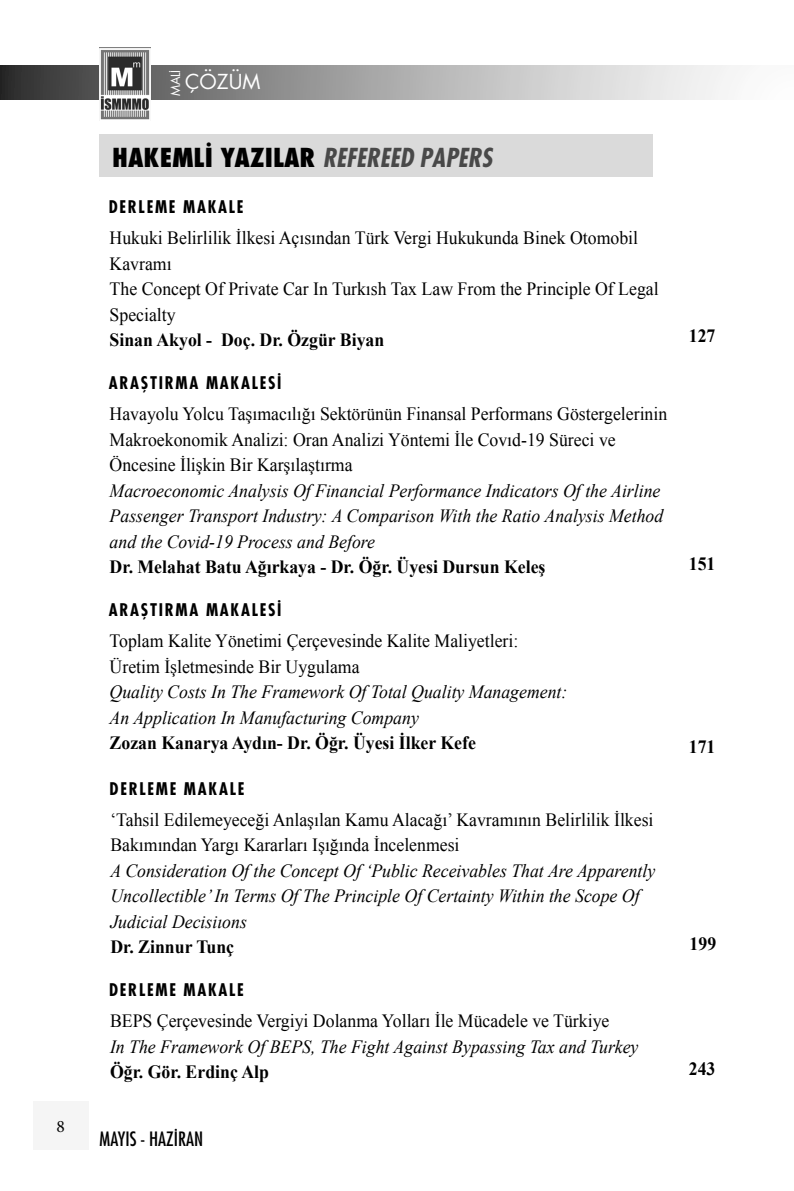
<style>
.page{position:relative;width:794px;height:1191px;background:#fff}
.page>*{position:absolute;margin:0;border:0;box-sizing:border-box;transform-origin:0 0}
.t1{font:25.55px "Futura Cond Black Tr";color:#000}
.t2{font:20.12px "Futura Book Tr";color:#fff}
.t3{font:19.25px "Futura Cond Nr Tr";color:#000}
.t4{font:18.72px/25.6px "Times New Roman";color:#000;scale:.95 1}
.t5{font:italic 18.72px/25.6px "Times New Roman";color:#000;scale:.95 1}
.t6{font:700 18.72px "Times New Roman";color:#000;scale:.95 1}
.t7{font:17.5px "Minion Pro";color:#000}
.t8{font:16.97px "Futura Cond Bold Tr";letter-spacing:.1em;color:#000}
.t9{font:12.25px "Futura Book Tr";color:#fff}
.s1{font-family:"Futura Cond Bold Ita Tr";color:#494949}
</style>
<div class="page">
<svg style="left:0;top:65px;width:731px;height:35px;background:#a3a3a3"></svg>
<img style="left:99px;top:47px;width:51px;height:73px">
<div style="left:33px;top:1101px;width:55px;height:48px;background:#f5f5f5"></div>
<div style="left:99px;top:134px;width:554px;height:43px;background:#dadada"></div>
<p class="t7" style="left:57px;top:1114px;width:10px">8</p>
<p class="t9" style="left:167px;top:96px;width:27px;rotate:-90deg">MALİ</p>
<p class="t2" style="left:185px;top:68px;width:77px">ÇÖZÜM</p>
<p class="t1" style="left:112px;top:141px;width:382px">HAKEMLİ YAZILAR <span class="s1">REFEREED PAPERS</span></p>
<p class="t8" style="left:109px;top:196px;width:136px">DERLEME MAKALE</p>
<p class="t4" style="left:110px;top:225px;width:558px">Hukuki Belirlilik İlkesi Açısından Türk Vergi Hukukunda Binek Otomobil<br>Kavramı</p>
<p class="t4" style="left:110px;top:276px;width:579px">The Concept Of Private Car In Turkısh Tax Law From the Principle Of Legal<br>Specialty</p>
<p class="t6" style="left:110px;top:327px;width:291px">Sinan Akyol - Doç. Dr. Özgür Biyan</p>
<p class="t8" style="left:109px;top:372px;width:174px">ARAŞTIRMA MAKALESİ</p>
<p class="t4" style="left:110px;top:401px;width:588px">Havayolu Yolcu Taşımacılığı Sektörünün Finansal Performans Göstergelerinin<br>Makroekonomik Analizi: Oran Analizi Yöntemi İle Covıd-19 Süreci ve<br>Öncesine İlişkin Bir Karşılaştırma</p>
<p class="t5" style="left:110px;top:477px;width:584px">Macroeconomic Analysis Of Financial Performance Indicators Of the Airline<br>Passenger Transport Industry: A Comparison With the Ratio Analysis Method and the Covid-19 Process and Before</p>
<p class="t6" style="left:110px;top:554px;width:460px">Dr. Melahat Batu Ağırkaya - Dr. Öğr. Üyesi Dursun Keleş</p>
<p class="t8" style="left:109px;top:598px;width:174px">ARAŞTIRMA MAKALESİ</p>
<p class="t4" style="left:110px;top:628px;width:432px">Toplam Kalite Yönetimi Çerçevesinde Kalite Maliyetleri:<br>Üretim İşletmesinde Bir Uygulama</p>
<p class="t5" style="left:110px;top:678px;width:483px">Quality Costs In The Framework Of Total Quality Management:<br>An Application In Manufacturing Company</p>
<p class="t6" style="left:110px;top:730px;width:387px">Zozan Kanarya Aydın- Dr. Öğr. Üyesi İlker Kefe</p>
<p class="t8" style="left:110px;top:777px;width:136px">DERLEME MAKALE</p>
<p class="t4" style="left:110px;top:806px;width:573px">‘Tahsil Edilemeyeceği Anlaşılan Kamu Alacağı’ Kavramının Belirlilik İlkesi<br>Bakımından Yargı Kararları Işığında İncelenmesi</p>
<p class="t5" style="left:110px;top:857px;width:575px">A Consideration Of the Concept Of ‘Public Receivables That Are Apparently<br>Uncollectible’ In Terms Of The Principle Of Certainty Within the Scope Of<br>Judicial Decisiıons</p>
<p class="t6" style="left:110px;top:934px;width:132px">Dr. Zinnur Tunç</p>
<p class="t8" style="left:109px;top:978px;width:136px">DERLEME MAKALE</p>
<p class="t4" style="left:110px;top:1008px;width:527px">BEPS Çerçevesinde Vergiyi Dolanma Yolları İle Mücadele ve Türkiye</p>
<p class="t5" style="left:110px;top:1033px;width:558px">In The Framework Of BEPS, The Fight Against Bypassing Tax and Turkey</p>
<p class="t6" style="left:110px;top:1059px;width:169px">Öğr. Gör. Erdinç Alp</p>
<p class="t3" style="left:100px;top:1126px;width:105px">MAYIS - HAZIRAN</p>
<p class="t6" style="left:689px;top:322px;width:30px">127</p>
<p class="t6" style="left:689px;top:550px;width:30px">151</p>
<p class="t6" style="left:689px;top:733px;width:30px">171</p>
<p class="t6" style="left:689px;top:930px;width:30px">199</p>
<p class="t6" style="left:689px;top:1055px;width:30px">243</p>
</div>
